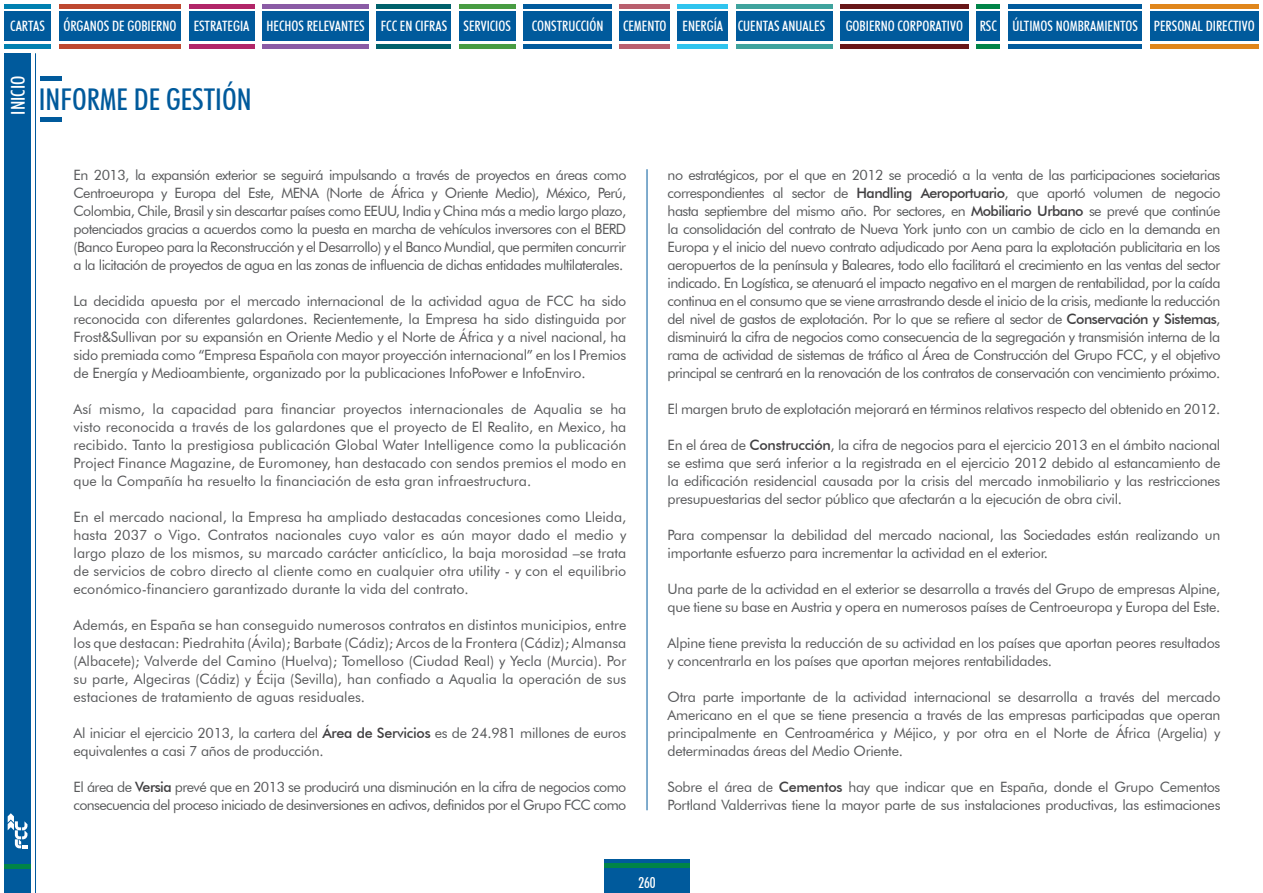
<style>
.page{position:relative;width:1263px;height:893px;background:#fff}
.page>*{position:absolute;margin:0;border:0;box-sizing:border-box;transform-origin:0 0}
.t1{font:500 condensed 30px "Futura BT";color:#005a9c}
.t2{font:500 condensed 19.05px "Futura BT";color:#fff}
.t3{font:500 condensed 15px "Futura BT";color:#fff}
.t4{font:14.25px/18px "Futura BT";letter-spacing:-.02em;color:#58595b;text-align:justify}
.t5{font:500 condensed 14.25px "Futura BT";color:#fff}
.t6{font:14.25px/18px "Futura BT";letter-spacing:-.04em;color:#58595b}
.s1{font-weight:500;color:#414042}
</style>
<div class="page">
<hr style="left:40px;top:77px;width:21px;height:4px;background:#005a9c">
<hr style="left:40px;top:117px;width:21px;height:4px;background:#005a9c">
<div style="left:604px;top:868px;width:85px;height:25px;background:#005a9c"></div>
<div style="left:604px;top:859px;width:85px;height:5px;background:#005a9c"></div>
<hr style="left:604px;top:864px;width:85px;height:4px;background:#008448">
<hr style="left:647px;top:169px;width:1px;height:641px;background:#005a9c">
<div style="left:4px;top:12px;width:47px;height:29px;background:#005a9c"></div>
<div style="left:4px;top:4px;width:47px;height:5px;background:#0080b0"></div>
<hr style="left:4px;top:45px;width:47px;height:4px;background:#0080b0">
<div style="left:59px;top:12px;width:122px;height:29px;background:#005a9c"></div>
<div style="left:59px;top:4px;width:122px;height:5px;background:#be482f"></div>
<hr style="left:59px;top:45px;width:122px;height:4px;background:#be482f">
<div style="left:189px;top:12px;width:65px;height:29px;background:#005a9c"></div>
<div style="left:189px;top:4px;width:65px;height:5px;background:#b12568"></div>
<hr style="left:189px;top:45px;width:65px;height:4px;background:#b12568">
<div style="left:262px;top:12px;width:107px;height:29px;background:#005a9c"></div>
<div style="left:262px;top:4px;width:107px;height:5px;background:#8a5ba5"></div>
<hr style="left:262px;top:45px;width:107px;height:4px;background:#8a5ba5">
<div style="left:377px;top:12px;width:74px;height:29px;background:#005a9c"></div>
<div style="left:377px;top:4px;width:74px;height:5px;background:#00616b"></div>
<hr style="left:377px;top:45px;width:74px;height:4px;background:#00616b">
<div style="left:524px;top:12px;width:88px;height:29px;background:#005a9c"></div>
<div style="left:524px;top:4px;width:88px;height:5px;background:#005a9c"></div>
<hr style="left:524px;top:45px;width:88px;height:4px;background:#005a9c">
<div style="left:620px;top:12px;width:50px;height:29px;background:#005a9c"></div>
<div style="left:620px;top:4px;width:50px;height:5px;background:#b95f6e"></div>
<hr style="left:620px;top:45px;width:50px;height:4px;background:#b95f6e">
<div style="left:678px;top:12px;width:50px;height:29px;background:#005a9c"></div>
<div style="left:678px;top:4px;width:50px;height:5px;background:#2fc4ee"></div>
<hr style="left:678px;top:45px;width:50px;height:4px;background:#2fc4ee">
<div style="left:736px;top:12px;width:96px;height:29px;background:#005a9c"></div>
<div style="left:736px;top:4px;width:96px;height:5px;background:#3fa39d"></div>
<hr style="left:736px;top:45px;width:96px;height:4px;background:#3fa39d">
<div style="left:840px;top:12px;width:128px;height:29px;background:#005a9c"></div>
<div style="left:840px;top:4px;width:128px;height:5px;background:#671618"></div>
<hr style="left:840px;top:45px;width:128px;height:4px;background:#671618">
<div style="left:976px;top:12px;width:24px;height:29px;background:#005a9c"></div>
<div style="left:976px;top:4px;width:24px;height:5px;background:#008448"></div>
<hr style="left:976px;top:45px;width:24px;height:4px;background:#008448">
<div style="left:1150px;top:12px;width:109px;height:29px;background:#005a9c"></div>
<div style="left:1150px;top:4px;width:109px;height:5px;background:#e0861b"></div>
<hr style="left:1150px;top:45px;width:109px;height:4px;background:#e0861b">
<div style="left:1008px;top:12px;width:134px;height:29px;background:#005a9c"></div>
<div style="left:1008px;top:4px;width:134px;height:5px;background:#005a9c"></div>
<hr style="left:1008px;top:45px;width:134px;height:4px;background:#005a9c">
<div style="left:459px;top:12px;width:57px;height:29px;background:#005a9c"></div>
<div style="left:459px;top:4px;width:57px;height:5px;background:#489c42"></div>
<hr style="left:459px;top:45px;width:57px;height:4px;background:#489c42">
<hr style="left:35px;top:53px;width:1px;height:840px;background:#005a9c">
<div style="left:4px;top:53px;width:27px;height:807px;background:#005a9c"></div>
<div style="left:4px;top:867px;width:27px;height:26px;background:#005a9c"></div>
<svg style="left:8px;top:813px;width:19px;height:35px"></svg>
<hr style="left:4px;top:860px;width:27px;height:4px;background:#005a9c">
<hr style="left:4px;top:864px;width:27px;height:4px;background:#008448">
<p class="t5" style="left:10px;top:18px;width:35px">CARTAS</p>
<p class="t5" style="left:63px;top:18px;width:297px">ÓRGANOS DE GOBIERNO ESTRATEGIA HECH OS RELEVANTES</p>
<p class="t5" style="left:381px;top:18px;width:132px">FCC EN CIFRAS SERVICI OS</p>
<p class="t5" style="left:532px;top:18px;width:73px">CONSTRUCCIÓN</p>
<p class="t5" style="left:623px;top:18px;width:96px">CEMENTO ENERGÍA</p>
<p class="t5" style="left:738px;top:18px;width:89px">CUENTAS ANUALES</p>
<p class="t5" style="left:846px;top:18px;width:225px">GOBIERNO CORPORATIVO RSC ÚLTIMOS NOMBRAM</p>
<p class="t5" style="left:1104px;top:18px;width:23px">IENTOS</p>
<p class="t5" style="left:1154px;top:18px;width:102px">PE RSONAL DIRECTIVO</p>
<h2 class="t2" style="left:6px;top:115px;width:39px;rotate:-90deg">INICIO</h2>
<h1 class="t1" style="left:39px;top:81px;width:214px">INFORME DE GESTIÓN</h1>
<p class="t4" style="left:74px;top:166px;width:554px">En 2013, la expansión exterior se seguirá impulsando a través de proyectos en áreas como Centroeuropa y Europa del Este, MENA (Norte de África y Oriente Medio), México, Perú, Colombia, Chile, Brasil y sin descartar países como EEUU, India y China más a medio largo plazo, potenciados gracias a acuerdos como la puesta en marcha de vehículos inversores con el BERD (Banco Europeo para la Reconstrucción y el Desarrollo) y el Banco Mundial, que permiten concurrir a la licitación de proyectos de agua en las zonas de influencia de dichas entidades multilaterales.</p>
<p class="t4" style="left:74px;top:292px;width:554px">La decidida apuesta por el mercado internacional de la actividad agua de FCC ha sido reconocida con diferentes galardones. Recientemente, la Empresa ha sido distinguida por Frost&amp;Sullivan por su expansión en Oriente Medio y el Norte de África y a nivel nacional, ha sido premiada como “Empresa Española con mayor proyección internacional” en los I Premios de Energía y Medioambiente, organizado por la publicaciones InfoPower e InfoEnviro.</p>
<p class="t4" style="left:74px;top:400px;width:554px">Así mismo, la capacidad para financiar proyectos internacionales de Aqualia se ha visto reconocida a través de los galardones que el proyecto de El Realito, en Mexico, ha recibido. Tanto la prestigiosa publicación Global Water Intelligence como la publicación Project Finance Magazine, de Euromoney, han destacado con sendos premios el modo en que la Compañía ha resuelto la financiación de esta gran infraestructura.</p>
<p class="t4" style="left:74px;top:508px;width:554px">En el mercado nacional, la Empresa ha ampliado destacadas concesiones como Lleida, hasta 2037 o Vigo. Contratos nacionales cuyo valor es aún mayor dado el medio y largo plazo de los mismos, su marcado carácter anticíclico, la baja morosidad –se trata de servicios de cobro directo al cliente como en cualquier otra utility - y con el equilibrio económico-financiero garantizado durante la vida del contrato.</p>
<p class="t4" style="left:74px;top:616px;width:554px">Además, en España se han conseguido numerosos contratos en distintos municipios, entre los que destacan: Piedrahita (Ávila); Barbate (Cádiz); Arcos de la Frontera (Cádiz); Almansa (Albacete); Valverde del Camino (Huelva); Tomelloso (Ciudad Real) y Yecla (Murcia). Por su parte, Algeciras (Cádiz) y Écija (Sevilla), han confiado a Aqualia la operación de sus estaciones de tratamiento de aguas residuales.</p>
<p class="t4" style="left:74px;top:724px;width:554px">Al iniciar el ejercicio 2013, la cartera del <span class="s1">Área de Servicios</span> es de 24.981 millones de euros equivalentes a casi 7 años de producción.</p>
<p class="t6" style="left:74px;top:778px;width:554px">El área de <span class="s1">Versia</span> prevé que en 2013 se producirá una disminución en la cifra de negocios como consecuencia del proceso iniciado de desinversiones en activos, definidos por el Grupo FCC como</p>
<p class="t4" style="left:668px;top:166px;width:554px">no estratégicos, por el que en 2012 se procedió a la venta de las participaciones societarias correspondientes al sector de <span class="s1">Handling Aeroportuario</span>, que aportó volumen de negocio hasta septiembre del mismo año. Por sectores, en <span class="s1">Mobiliario Urbano</span> se prevé que continúe la consolidación del contrato de Nueva York junto con un cambio de ciclo en la demanda en Europa y el inicio del nuevo contrato adjudicado por Aena para la explotación publicitaria en los aeropuertos de la península y Baleares, todo ello facilitará el crecimiento en las ventas del sector indicado. En Logística, se atenuará el impacto negativo en el margen de rentabilidad, por la caída continua en el consumo que se viene arrastrando desde el inicio de la crisis, mediante la reducción del nivel de gastos de explotación. Por lo que se refiere al sector de <span class="s1">Conservación y Sistemas</span>, disminuirá la cifra de negocios como consecuencia de la segregación y transmisión interna de la rama de actividad de sistemas de tráfico al Área de Construcción del Grupo FCC, y el objetivo principal se centrará en la renovación de los contratos de conservación con vencimiento próximo.</p>
<p class="t4" style="left:668px;top:400px;width:554px">El margen bruto de explotación mejorará en términos relativos respecto del obtenido en 2012.</p>
<p class="t4" style="left:668px;top:436px;width:554px">En el área de <span class="s1">Construcción</span>, la cifra de negocios para el ejercicio 2013 en el ámbito nacional se estima que será inferior a la registrada en el ejercicio 2012 debido al estancamiento de la edificación residencial causada por la crisis del mercado inmobiliario y las restricciones presupuestarias del sector público que afectarán a la ejecución de obra civil.</p>
<p class="t4" style="left:668px;top:526px;width:554px">Para compensar la debilidad del mercado nacional, las Sociedades están realizando un importante esfuerzo para incrementar la actividad en el exterior.</p>
<p class="t4" style="left:668px;top:580px;width:554px">Una parte de la actividad en el exterior se desarrolla a través del Grupo de empresas Alpine, que tiene su base en Austria y opera en numerosos países de Centroeuropa y Europa del Este.</p>
<p class="t4" style="left:668px;top:634px;width:554px">Alpine tiene prevista la reducción de su actividad en los países que aportan peores resultados y concentrarla en los países que aportan mejores rentabilidades.</p>
<p class="t4" style="left:668px;top:688px;width:554px">Otra parte importante de la actividad internacional se desarrolla a través del mercado Americano en el que se tiene presencia a través de las empresas participadas que operan principalmente en Centroamérica y Méjico, y por otra en el Norte de África (Argelia) y determinadas áreas del Medio Oriente.</p>
<p class="t4" style="left:668px;top:778px;width:554px">Sobre el área de <span class="s1">Cementos</span> hay que indicar que en España, donde el Grupo Cementos<br>Portland Valderrivas tiene la mayor parte de sus instalaciones productivas, las estimaciones</p>
<p class="t3" style="left:638px;top:873px;width:19px">260</p>
</div>
